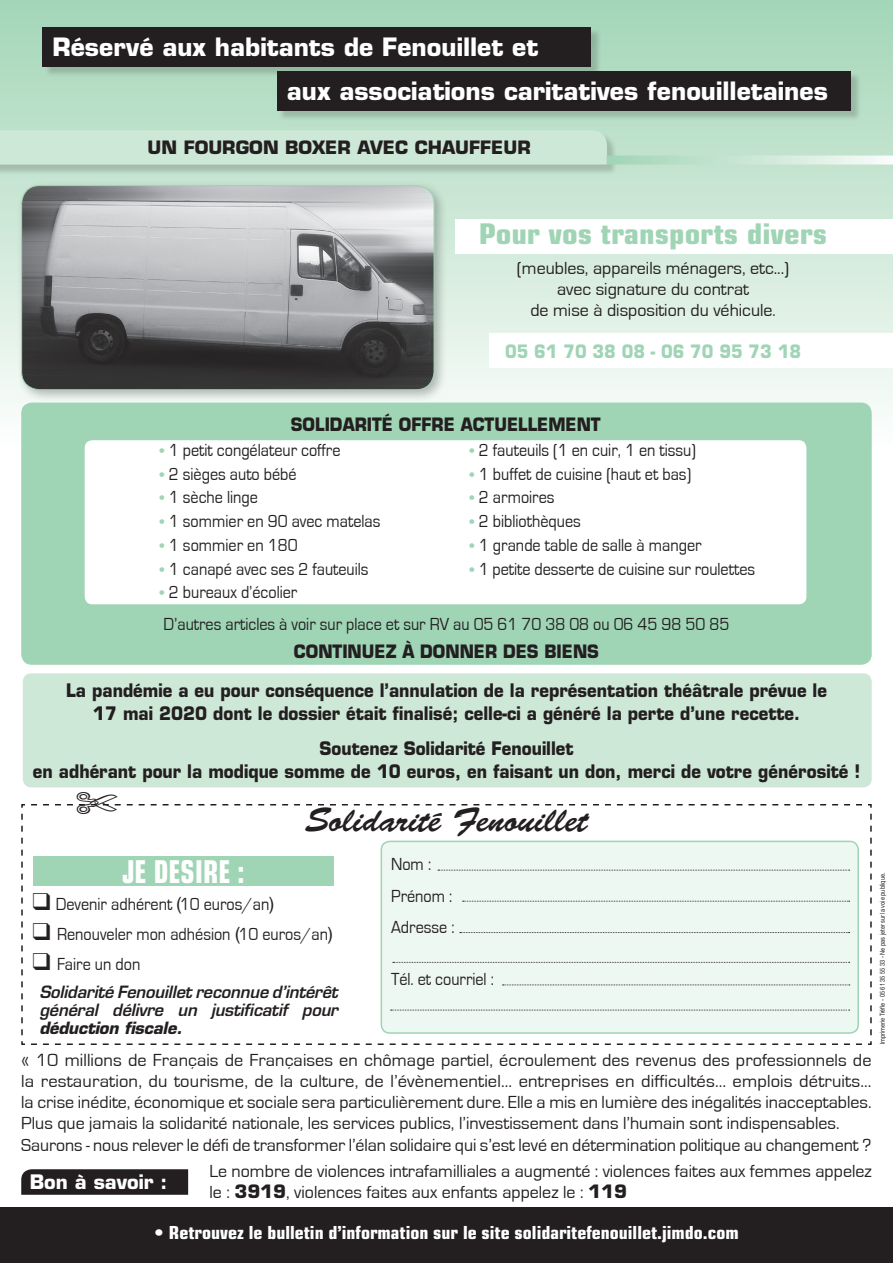
<style>
.page{position:relative;width:893px;height:1263px;background:#fff}
.page>*{position:absolute;margin:0;border:0;box-sizing:border-box;transform-origin:0 0}
.t1{font:34.5px "Brush Script";color:#231f20}
.t2{font:700 condensed 31.5px "Eurostile";color:#fff;scale:.9 1}
.t3{font:700 condensed 28.5px "Eurostile";color:#9fd4b5;scale:1.18 1}
.t4{font:700 24.75px "Eurostile";color:#fff}
.t5{font:700 19.5px "Eurostile";color:#fff}
.t6{font:700 18.15px/22.6px "Eurostile";color:#231f20;text-align:center;scale:.92 1}
.t7{font:18.15px "Eurostile";letter-spacing:-.005em;color:#231f20}
.t8{font:18px/21px "Eurostile";color:#231f20}
.t9{font:18px "Eurostile";color:#231f20;scale:.9 1}
.t10{font:700 condensed 18px "Eurostile";color:#fff;scale:1.08 1}
.t11{font:700 18px "Eurostile";color:#231f20;scale:.91 1}
.t12{font:700 18px "Eurostile";color:#231f20}
.t13{font:700 18px "Eurostile";color:#9fd4b5;scale:.9 1}
.t14{font:italic 600 16.5px/18px "Eurostile";letter-spacing:-.01em;color:#231f20;text-align:justify}
.t15{font:6.75px "Helvetica Neue";color:#231f20;scale:.83 1}
.s1{font-family:"Times";font-size:16.5px;color:#9fd4b5}
.s2{font-family:"Helvetica Neue"}
.s3{font-weight:700}
.s4{font-size:18.15px}
.s5{font-size:18px}
</style>
<div class="page">
<div style="left:0;top:0;width:893px;height:449px;background:linear-gradient(to bottom,#a2d5b6,#fcfdfc)"></div>
<div style="left:44px;top:28px;width:558px;height:49px;background:#231f20;opacity:.2"></div>
<div style="left:43px;top:27px;width:548px;height:40px;background:#231f20"></div>
<div style="left:278px;top:72px;width:583px;height:49px;background:#231f20;opacity:.2"></div>
<div style="left:277px;top:71px;width:573px;height:40px;background:#231f20"></div>
<div style="left:0;top:132px;width:617px;height:43px;background:#231f20;opacity:.2"></div>
<div style="left:0;top:130px;width:607px;height:35px;background:#cee8d7"></div>
<svg style="left:607px;top:156px;width:286px;height:9px;background:#cbe7d6"></svg>
<div style="left:456px;top:219px;width:437px;height:34px;background:#fff"></div>
<div style="left:17px;top:180px;width:431px;height:223px;background:#231f20;opacity:.3"></div>
<img style="left:22px;top:186px;width:412px;height:204px">
<div style="left:21px;top:185px;width:413px;height:205px;border:1px solid #9fd4b5;border-radius:18px"></div>
<div style="left:489px;top:334px;width:404px;height:34px;background:#fff"></div>
<div style="left:0;top:1208px;width:893px;height:55px;background:#231f20"></div>
<svg style="left:21px;top:1169px;width:167px;height:26px;background:#282425"></svg>
<div style="left:21px;top:403px;width:851px;height:262px;background:#9fd4b5;border-radius:11px"></div>
<div style="left:84px;top:439px;width:723px;height:166px;background:#fff;border-radius:9px"></div>
<div style="left:83px;top:439px;width:725px;height:167px;border:2px solid #9fd4b5;border-radius:9px"></div>
<div style="left:23px;top:673px;width:849px;height:114px;background:#cee8d7;border-radius:9px"></div>
<svg style="left:21px;top:804px;width:851px;height:241px"></svg>
<p class="t4" style="left:53px;top:32px;width:487px">Réservé aux habitants de Fenouillet et</p>
<p class="t4" style="left:287px;top:76px;width:543px">aux associations caritatives fenouilletaines</p>
<p class="t12" style="left:148px;top:136px;width:385px">UN FOURGON BOXER AVEC CHAUFFEUR</p>
<p class="t3" style="left:479px;top:217px;width:297px">Pour vos transports divers</p>
<p class="t8" style="left:517px;top:258px;width:274px">(meubles, appareils ménagers, etc...)</p>
<p class="t8" style="left:557px;top:279px;width:193px">avec signature du contrat</p>
<p class="t8" style="left:530px;top:300px;width:247px">de mise à disposition du véhicule.</p>
<p class="t13" style="left:505px;top:340px;width:330px">05 61 70 38 08 - 06 70 95 73 18</p>
<p class="t11" style="left:291px;top:413px;width:342px">SOLIDARITÉ OFFRE ACTUELLEMENT</p>
<p class="t9" style="left:159px;top:440px;width:203px"><span class="s1">•</span> 1 petit congélateur coffre</p>
<p class="t9" style="left:159px;top:464px;width:155px"><span class="s1">•</span> 2 sièges auto bébé</p>
<p class="t9" style="left:159px;top:488px;width:111px"><span class="s1">•</span> 1 sèche linge</p>
<p class="t9" style="left:159px;top:511px;width:248px"><span class="s1">•</span> 1 sommier en 90 avec matelas</p>
<p class="t9" style="left:159px;top:535px;width:156px"><span class="s1">•</span> 1 sommier en 180</p>
<p class="t9" style="left:159px;top:559px;width:234px"><span class="s1">•</span> 1 canapé avec ses 2 fauteuils</p>
<p class="t9" style="left:159px;top:583px;width:155px"><span class="s1">•</span> 2 bureaux d’écolier</p>
<p class="t9" style="left:469px;top:440px;width:254px"><span class="s1">•</span> 2 fauteuils (1 en cuir, 1 en tissu)</p>
<p class="t9" style="left:469px;top:464px;width:248px"><span class="s1">•</span> 1 buffet de cuisine (haut et bas)</p>
<p class="t9" style="left:469px;top:488px;width:96px"><span class="s1">•</span> 2 armoires</p>
<p class="t9" style="left:469px;top:511px;width:126px"><span class="s1">•</span> 2 bibliothèques</p>
<p class="t9" style="left:469px;top:535px;width:260px"><span class="s1">•</span> 1 grande table de salle à manger</p>
<p class="t9" style="left:469px;top:559px;width:319px"><span class="s1">•</span> 1 petite desserte de cuisine sur roulettes</p>
<p class="t9" style="left:164px;top:614px;width:630px">D’autres articles à voir sur place et sur RV au 05 61 70 38 08 ou 06 45 98 50 85</p>
<p class="t11" style="left:294px;top:640px;width:337px">CONTINUEZ À DONNER DES BIENS</p>
<p class="t6" style="left:66px;top:679px;width:828px">La pandémie a eu pour conséquence l’annulation de la représentation théâtrale prévue le<br>17 mai 2020 dont le dossier était finalisé; celle-ci a généré la perte d’une recette.</p>
<p class="t6" style="left:33px;top:737px;width:901px">Soutenez Solidarité Fenouillet<br>en adhérant pour la modique somme de 10 euros, en faisant un don, merci de votre générosité !</p>
<p class="t1" style="left:305px;top:801px;width:284px">Solidarité Fenouillet</p>
<p class="t2" style="left:122px;top:852px;width:137px">JE DESIRE :</p>
<p class="t9" style="left:33px;top:894px;width:270px">❑ Devenir adhérent <span class="s2">(</span>10 euros/an<span class="s2">)</span></p>
<p class="t9" style="left:33px;top:924px;width:335px">❑ Renouveler mon adhésion <span class="s2">(</span>10 euros/an<span class="s2">)</span></p>
<p class="t9" style="left:33px;top:954px;width:121px">❑ Faire un don</p>
<p class="t14" style="left:39px;top:982px;width:300px">Solidarité Fenouillet reconnue d’intérêt général délivre un justificatif pour <span class="s3">déduction fiscale.</span></p>
<p class="t9" style="left:391px;top:855px;width:46px">Nom :</p>
<p class="t9" style="left:391px;top:886px;width:70px">Prénom :</p>
<p class="t9" style="left:391px;top:917px;width:72px">Adresse :</p>
<p class="t9" style="left:391px;top:969px;width:116px">Tél. et courriel :</p>
<p class="t8" style="left:21px;top:1049px;width:852px;text-align:justify"><span class="s4">« 10 millions d</span>e Français de Françaises en chômage partiel, écroulement des revenus des professionnels de la restauration, du tourisme, de la culture, de l’évènementiel... entreprises en difficultés… emplois détruits... la crise inédite, économique et sociale sera particulièrement dure. Elle a mis en lumière des inégalités inacceptables.</p>
<p class="t8" style="left:21px;top:1112px;width:820px">Plus que jamais la solidarité nationale, les services publics, l’investissement dans l’humain sont indispensables.</p>
<p class="t7" style="left:21px;top:1136px;width:852px"><span class="s5">Saurons - nous rele</span>ver le défi de transformer l’élan solidaire qui s’est levé en détermination politique au changement ?</p>
<p class="t8" style="left:209px;top:1161px;width:664px">Le nombre de violences intrafamilliales a augmenté : violences faites aux femmes appelez le : <span class="s3">3919</span>, violences faites aux enfants appelez le : <span class="s3">119</span></p>
<p class="t5" style="left:30px;top:1170px;width:139px">Bon à savoir :</p>
<p class="t10" style="left:154px;top:1221px;width:543px">• Retrouvez le bulletin d’information sur le site solidaritefenouillet.jimdo.com</p>
<p class="t15" style="left:878px;top:1044px;width:208px;rotate:-90deg">Imprimerie Trèfle - 05 61 35 55 33 - Ne pas jeter sur la voie publique.</p>
</div>
